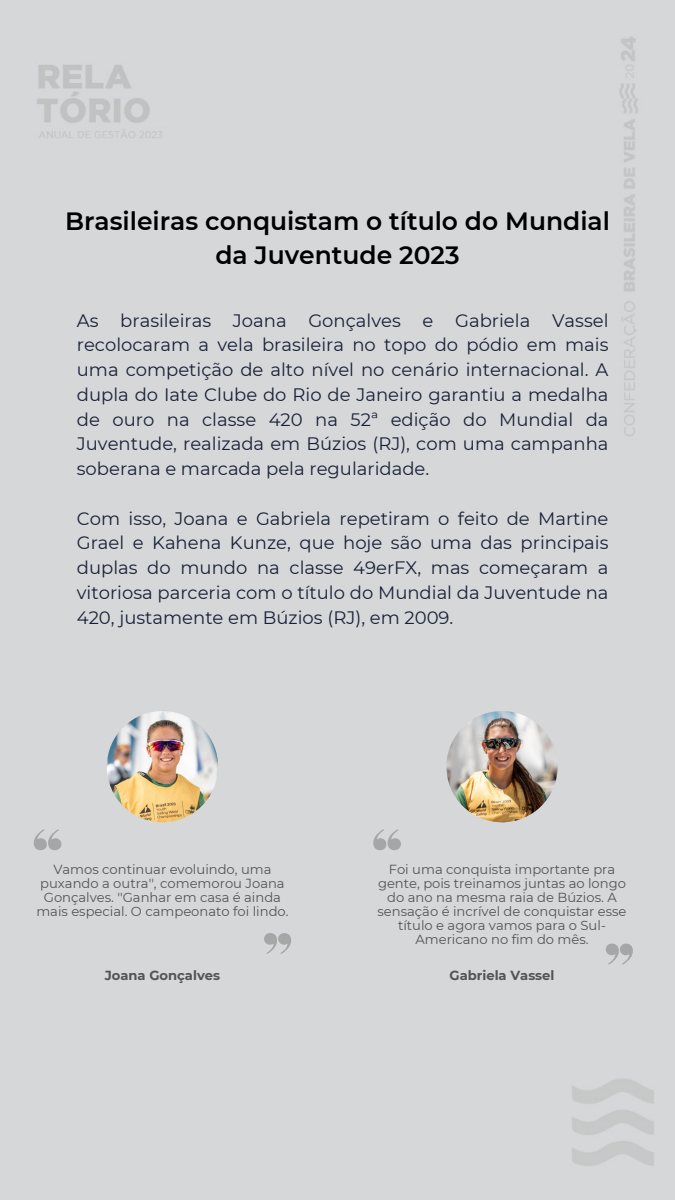
<style>
.page{position:relative;width:675px;height:1200px;background:#d6d7d9}
.page>*{position:absolute;margin:0;border:0;box-sizing:border-box;transform-origin:0 0}
.t1{font:600 25px/34.5px "Montserrat";color:#000;text-align:center}
.t2{font:18px/24.8px "Montserrat";color:#182237;text-align:justify}
.t3{font:13.1px/14.1px "Montserrat";color:#545454;text-align:center}
.t4{font:700 13.1px "Montserrat";color:#545454}
</style>
<div class="page">
<img style="left:107px;top:711px;width:111px;height:111px;border-radius:50%">
<img style="left:446px;top:711px;width:112px;height:111px;border-radius:50%">
<svg style="left:34px;top:829px;width:27px;height:21px"></svg>
<svg style="left:264px;top:933px;width:27px;height:21px"></svg>
<svg style="left:373px;top:829px;width:28px;height:21px"></svg>
<svg style="left:606px;top:944px;width:27px;height:21px"></svg>
<h1 class="t1" style="left:65px;top:204px;width:546px">Brasileiras conquistam o título do Mundial da Juventude 2023</h1>
<h2 class="t2" style="left:77px;top:308px;width:533px">As brasileiras Joana Gonçalves e Gabriela Vassel recolocaram a vela brasileira no topo do pódio em mais uma competição de alto nível no cenário internacional. A dupla do Iate Clube do Rio de Janeiro garantiu a medalha de ouro na classe 420 na 52ª edição do Mundial da Juventude, realizada em Búzios (RJ), com uma campanha soberana e marcada pela regularidade.</h2>
<h2 class="t2" style="left:77px;top:506px;width:533px">Com isso, Joana e Gabriela repetiram o feito de Martine Grael e Kahena Kunze, que hoje são uma das principais duplas do mundo na classe 49erFX, mas começaram a vitoriosa parceria com o título do Mundial da Juventude na 420, justamente em Búzios (RJ), em 2009.</h2>
<p class="t3" style="left:36px;top:862px;width:254px">Vamos continuar evoluindo, uma puxando a outra'', comemorou Joana Gonçalves. ''Ganhar em casa é ainda mais especial. O campeonato foi lindo.</p>
<p class="t3" style="left:378px;top:862px;width:250px">Foi uma conquista importante pra gente, pois treinamos juntas ao longo do ano na mesma raia de Búzios. A sensação é incrível de conquistar esse título e agora vamos para o Sul-<br>Americano no fim do mês.</p>
<h3 class="t4" style="left:105px;top:967px;width:117px">Joana Gonçalves</h3>
<p class="t4" style="left:450px;top:967px;width:106px">Gabriela Vassel</p>
</div>
